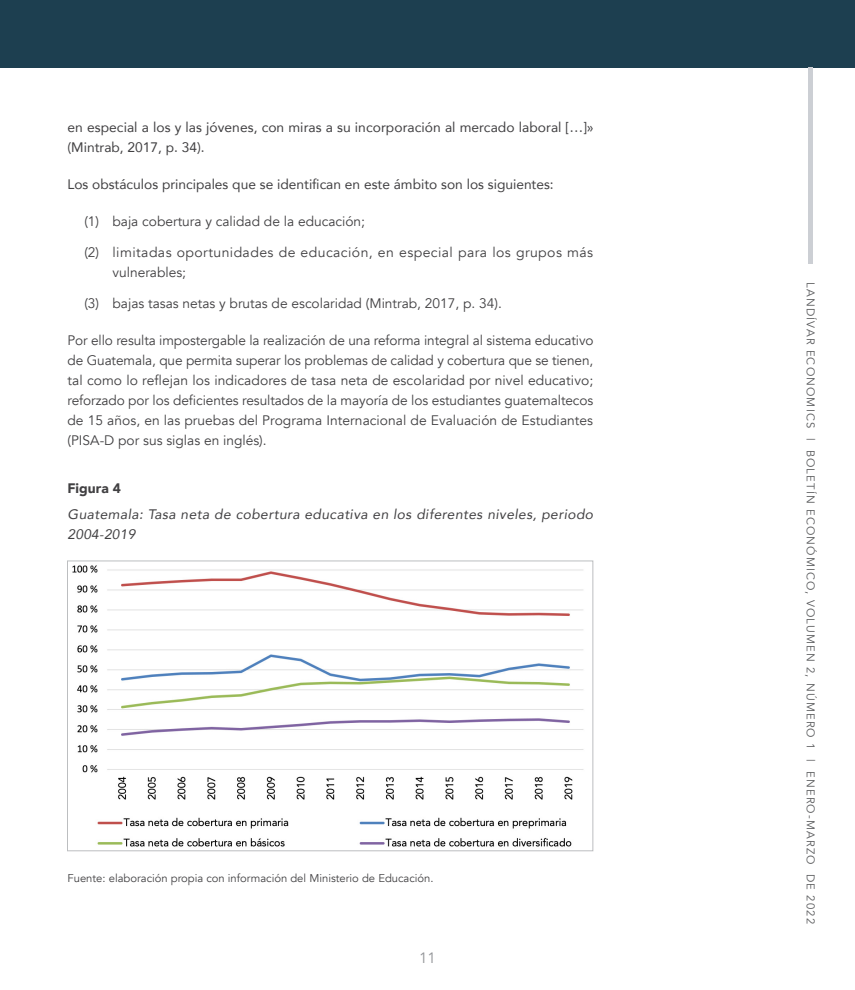
<style>
.page{position:relative;width:855px;height:990px;background:#fff}
.page>*{position:absolute;margin:0;border:0;box-sizing:border-box;transform-origin:0 0}
.t1{font:15px "Avenir";color:#939598}
.t2{font:13.75px/20px "Avenir";color:#414042;text-align:justify}
.t3{font:13.75px/20px "Avenir";color:#414042}
.t4{font:italic 13.75px/20px "Avenir";letter-spacing:.03em;color:#414042}
.t5{font:13.75px/20px "Avenir";letter-spacing:.03em;color:#414042}
.t6{font:900 13.75px "Avenir";color:#414042}
.t7{font:11.25px "Avenir";letter-spacing:.1em;color:#58595b}
.t8{font:11.25px "Avenir";color:#414042}
</style>
<div class="page">
<div style="left:0;top:0;width:855px;height:68px;background:#1d3f50"></div>
<div style="left:808px;top:68px;width:5px;height:196px;background:#cccfd4"></div>
<img style="left:72px;top:565px;width:512px;height:282px">
<div style="left:67px;top:561px;width:526px;height:290px;border:1px solid #bcbec0"></div>
<p class="t3" style="left:68px;top:117px;width:528px">en especial a los y las jóvenes, con miras a su incorporación al mercado laboral […]» (Mintrab, 2017, p. 34).</p>
<p class="t3" style="left:68px;top:174px;width:488px">Los obstáculos principales que se identifican en este ámbito son los siguientes:</p>
<p class="t2" style="left:84px;top:211px;width:282px">(1) baja cobertura y calidad de la educación;</p>
<p class="t5" style="left:112px;top:242px;width:482px;text-indent:-28px">(2) limitadas oportunidades de educación, en especial para los grupos más vulnerables;</p>
<p class="t2" style="left:84px;top:294px;width:419px">(3) bajas tasas netas y brutas de escolaridad (Mintrab, 2017, p. 34).</p>
<p class="t2" style="left:68px;top:331px;width:528px">Por ello resulta impostergable la realización de una reforma integral al sistema educativo de Guatemala, que permita superar los problemas de calidad y cobertura que se tienen, tal como lo reflejan los indicadores de tasa neta de escolaridad por nivel educativo; reforzado por los deficientes resultados de la mayoría de los estudiantes guatemaltecos de 15 años, en las pruebas del Programa Internacional de Evaluación de Estudiantes (PISA-D por sus siglas en inglés).</p>
<p class="t6" style="left:68px;top:477px;width:55px">Figura 4</p>
<p class="t4" style="left:68px;top:504px;width:527px">Guatemala: Tasa neta de cobertura educativa en los diferentes niveles, periodo<br>2004-2019</p>
<p class="t8" style="left:68px;top:871px;width:368px">Fuente: elaboración propia con información del Ministerio de Educación.</p>
<p class="t1" style="left:419px;top:948px;width:18px">11</p>
<p class="t7" style="left:817px;top:282px;width:643px;rotate:90deg">LANDÍVAR ECONOMICS | BOLETÍN ECONÓMICO, VOLUMEN 2, NÚMERO 1 | ENERO-MARZO DE 2022</p>
</div>
